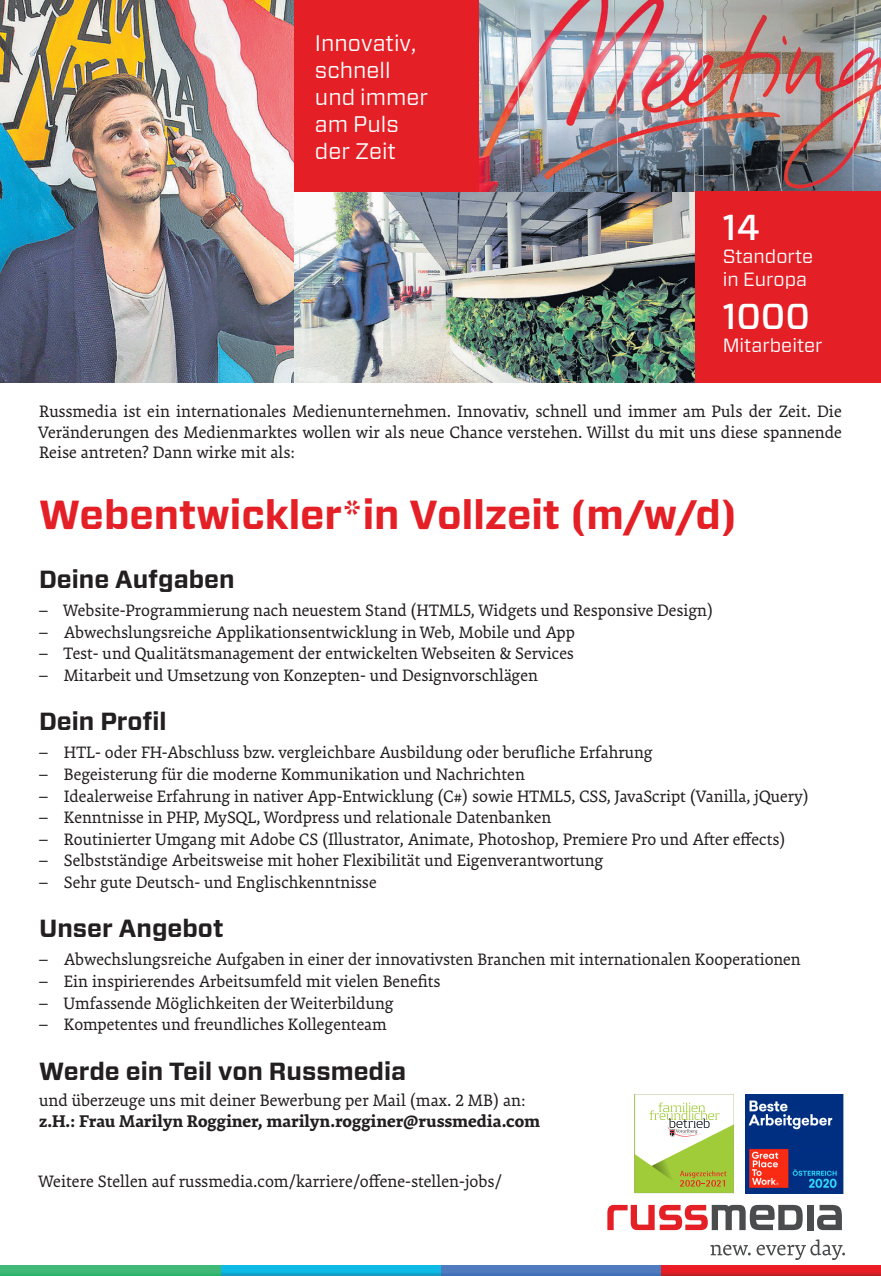
<style>
.page{position:relative;width:881px;height:1276px;background:#fff}
.page>*{position:absolute;margin:0;border:0;box-sizing:border-box;transform-origin:0 0}
.t1{font:700 40.5px "Forza";color:#e41f25}
.t2{font:500 36px "Forza";color:#fff}
.t3{font:700 24.75px "Forza";color:#231f20}
.t4{font:22.5px/27px "Forza";color:#fff}
.t5{font:19.12px/22.9px "Forza";color:#fff}
.t6{font:18px "Premiera";color:#231f20;scale:.94 1}
.t7{font:18px/20.2px "Premiera";color:#231f20;text-align:justify;scale:.95 1}
.t8{font:700 18px "Premiera";color:#231f20;scale:.95 1}
</style>
<div class="page">
<svg style="left:710px;top:1244px;width:40px;height:11px"></svg>
<svg style="left:756px;top:1239px;width:88px;height:21px"></svg>
<div style="left:806px;top:1205px;width:7px;height:25px;background:#4b4c4d"></div>
<svg style="left:817px;top:1205px;width:24px;height:25px"></svg>
<svg style="left:607px;top:1205px;width:195px;height:25px"></svg>
<div style="left:660px;top:1265px;width:220px;height:11px;background:#ea1d26"></div>
<div style="left:440px;top:1265px;width:220px;height:11px;background:#507bbe"></div>
<div style="left:220px;top:1265px;width:220px;height:11px;background:#0fbae7"></div>
<div style="left:0;top:1265px;width:220px;height:11px;background:#40b976"></div>
<svg style="left:660px;top:1270px;width:220px;height:6px"></svg>
<div style="left:440px;top:1270px;width:220px;height:6px;background:#4a76bb"></div>
<svg style="left:220px;top:1270px;width:220px;height:6px"></svg>
<div style="left:0;top:1270px;width:220px;height:6px;background:#39b773"></div>
<img style="left:745px;top:1094px;width:99px;height:99px">
<svg style="left:634px;top:1094px;width:99px;height:99px"></svg>
<img style="left:293px;top:191px;width:402px;height:192px">
<img style="left:478px;top:0;width:402px;height:191px">
<div style="left:293px;top:0;width:185px;height:191px;background:#e41f25"></div>
<div style="left:695px;top:191px;width:185px;height:192px;background:#e41f25"></div>
<img style="left:0;top:0;width:293px;height:383px">
<p class="t4" style="left:315px;top:29px;width:115px">Innovativ, schnell und immer am Puls der Zeit</p>
<h2 class="t2" style="left:722px;top:203px;width:39px">14</h2>
<p class="t5" style="left:722px;top:244px;width:92px">Standorte in Europa</p>
<h2 class="t2" style="left:722px;top:292px;width:89px">1000</h2>
<p class="t5" style="left:722px;top:333px;width:101px">Mitarbeiter</p>
<p class="t7" style="left:39px;top:401px;width:846px">Russmedia ist ein internationales Medienunternehmen. Innovativ, schnell und immer am Puls der Zeit. Die Veränderungen des Medienmarktes wollen wir als neue Chance verstehen. Willst du mit uns diese spannende Reise antreten? Dann wirke mit als:</p>
<h1 class="t1" style="left:39px;top:488px;width:699px">Webentwickler*in Vollzeit (m/w/d)</h1>
<h3 class="t3" style="left:39px;top:563px;width:197px">Deine Aufgaben</h3>
<p class="t6" style="left:39px;top:600px;width:718px">– Website-Programmierung nach neuestem Stand (HTML5, Widgets und Responsive Design)</p>
<p class="t6" style="left:39px;top:621px;width:571px">– Abwechslungsreiche Applikationsentwicklung in Web, Mobile und App</p>
<p class="t6" style="left:39px;top:643px;width:570px">– Test- und Qualitätsmanagement der entwickelten Webseiten &amp; Services</p>
<p class="t6" style="left:39px;top:664px;width:532px">– Mitarbeit und Umsetzung von Konzepten- und Designvorschlägen</p>
<h3 class="t3" style="left:39px;top:705px;width:129px">Dein Profil</h3>
<p class="t6" style="left:39px;top:742px;width:654px">– HTL- oder FH-Abschluss bzw. vergleichbare Ausbildung oder berufliche Erfahrung</p>
<p class="t6" style="left:39px;top:763px;width:518px">– Begeisterung für die moderne Kommunikation und Nachrichten</p>
<p class="t6" style="left:39px;top:785px;width:820px">– Idealerweise Erfahrung in nativer App-Entwicklung (C#) sowie HTML5, CSS, JavaScript (Vanilla, jQuery)</p>
<p class="t6" style="left:39px;top:807px;width:546px">– Kenntnisse in PHP, MySQL, Wordpress und relationale Datenbanken</p>
<p class="t6" style="left:39px;top:828px;width:795px">– Routinierter Umgang mit Adobe CS (Illustrator, Animate, Photoshop, Premiere Pro und After effects)</p>
<p class="t6" style="left:39px;top:850px;width:601px">– Selbstständige Arbeitsweise mit hoher Flexibilität und Eigenverantwortung</p>
<p class="t6" style="left:39px;top:871px;width:360px">– Sehr gute Deutsch- und Englischkenntnisse</p>
<h3 class="t3" style="left:39px;top:912px;width:186px">Unser Angebot</h3>
<p class="t6" style="left:39px;top:949px;width:811px">– Abwechslungsreiche Aufgaben in einer der innovativsten Branchen mit internationalen Kooperationen</p>
<p class="t6" style="left:39px;top:970px;width:428px">– Ein inspirierendes Arbeitsumfeld mit vielen Benefits</p>
<p class="t6" style="left:39px;top:992px;width:378px">– Umfassende Möglichkeiten der Weiterbildung</p>
<p class="t6" style="left:39px;top:1014px;width:371px">– Kompetentes und freundliches Kollegenteam</p>
<h3 class="t3" style="left:39px;top:1054px;width:368px">Werde ein Teil von Russmedia</h3>
<p class="t7" style="left:39px;top:1090px;width:513px">und überzeuge uns mit deiner Bewerbung per Mail (max. 2 MB) an:</p>
<p class="t8" style="left:39px;top:1109px;width:528px">z.H.: Frau Marilyn Rogginer, marilyn.rogginer@russmedia.com</p>
<p class="t7" style="left:39px;top:1171px;width:488px">Weitere Stellen auf russmedia.com/karriere/offene-stellen-jobs/</p>
</div>
